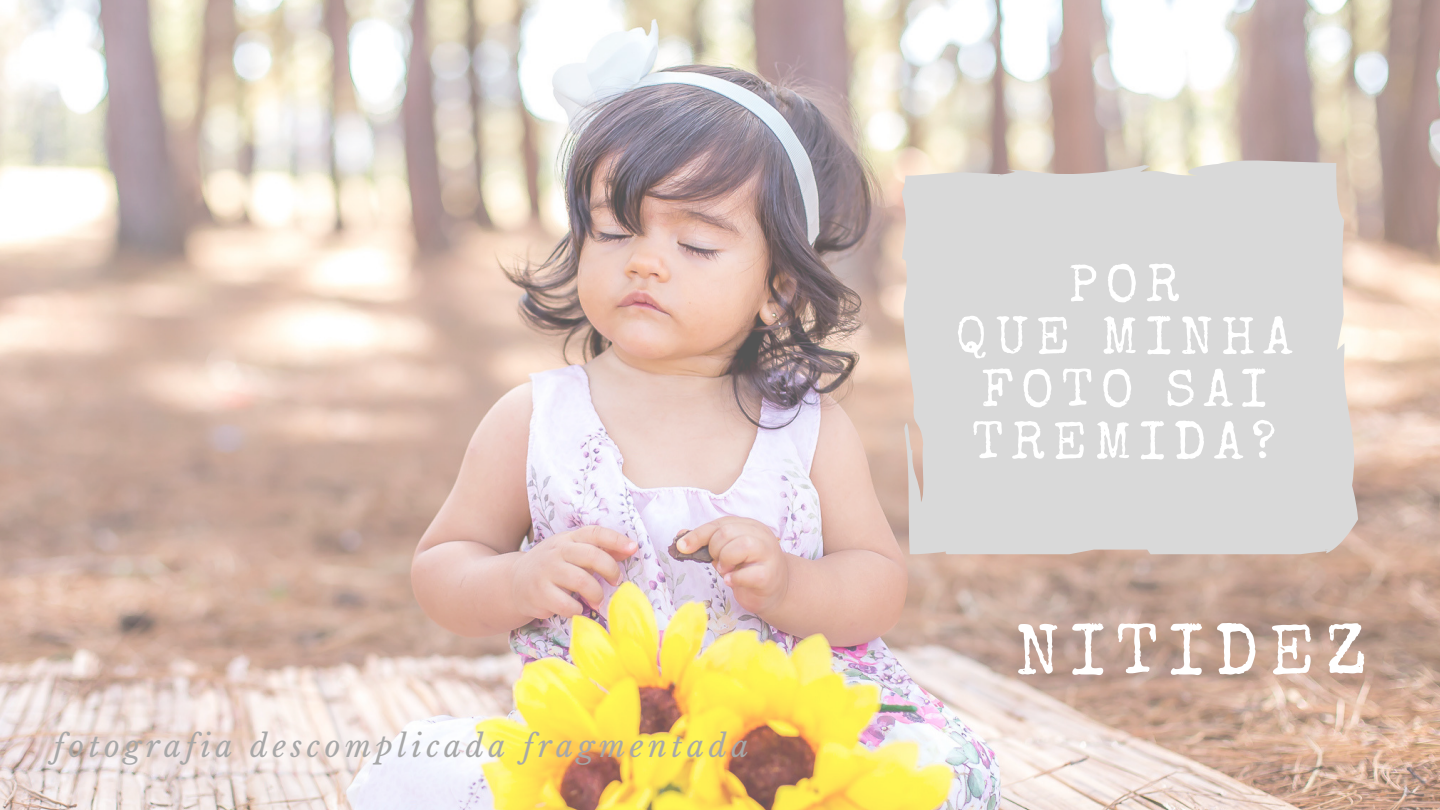
<style>
.page{position:relative;width:1440px;height:810px;background:#fff}
.page>*{position:absolute;margin:0;border:0;box-sizing:border-box;transform-origin:0 0}
.t1{font:70.9px "Special Elite";letter-spacing:.15em;color:#fff}
.t2{font:52.8px/52.5px "Special Elite";letter-spacing:.15em;color:#fff;text-align:center}
.t3{font:italic 30.2px "Libre Baskerville";letter-spacing:.15em;color:#a8a8a8}
</style>
<div class="page">
<img style="left:0;top:0;width:1440px;height:810px">
<div style="left:902px;top:160px;width:456px;height:394px;background:#d9d9d9"></div>
<svg style="left:1325px;top:550px;width:7px;height:3px"></svg>
<p class="t3" style="left:54px;top:727px;width:696px">fotografia descomplicada fragmentada</p>
<h2 class="t2" style="left:956px;top:264px;width:338px">POR<br>QUE MINHA<br>FOTO SAI<br>TREMIDA?</h2>
<h1 class="t1" style="left:1015px;top:624px;width:353px">NITIDEZ</h1>
</div>
